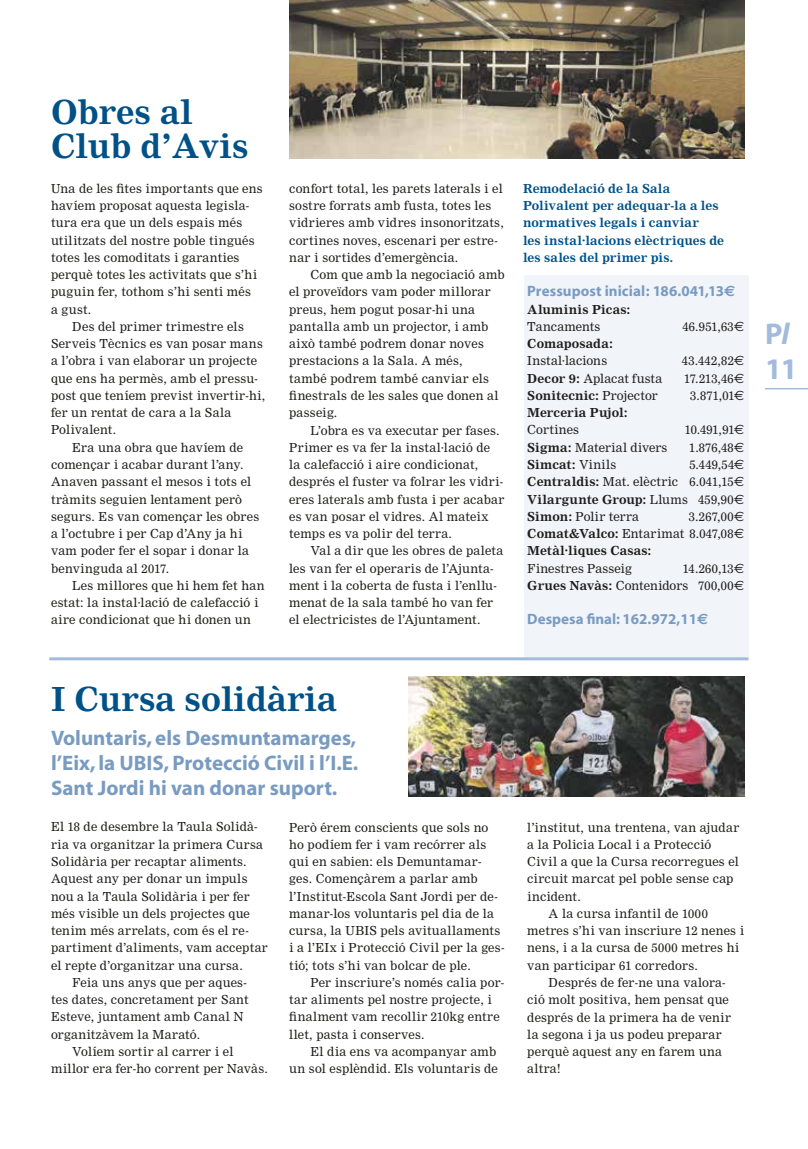
<style>
.page{position:relative;width:808px;height:1149px;background:#fff}
.page>*{position:absolute;margin:0;border:0;box-sizing:border-box;transform-origin:0 0}
.t1{font:36px/34.5px "Nimrod Bld";color:#005187}
.t2{font:700 30px "Myriad";color:#a2badc}
.t3{font:700 21px/24.8px "Myriad";color:#799bc1;text-align:justify}
.t4{font:700 15px "Myriad";letter-spacing:.005em;color:#799bc1}
.t5{font:13.5px/17.2px "Nimrod";letter-spacing:.02em;color:#1d1d1b}
.t6{font:13.5px/17.2px "Nimrod Bld";letter-spacing:.005em;color:#005187}
.t7{font:13.5px "Nimrod Bld";letter-spacing:.01em;color:#1d1d1b}
.s1{font-family:"Euro Sans"}
.s2{font-family:"Nimrod Bld"}
.s3{font-family:"Nimrod"}
.s4{font-style:italic}
</style>
<div class="page">
<div style="left:524px;top:275px;width:224px;height:383px;background:#f1f5fa"></div>
<img style="left:289px;top:0;width:455px;height:158px">
<hr style="left:49px;top:657px;width:699px;height:3px;background:#a2badc">
<img style="left:408px;top:676px;width:336px;height:120px">
<hr style="left:765px;top:388px;width:43px;height:1px;background:#a2badc">
<h1 class="t1" style="left:51px;top:97px;width:199px">Obres al<br>Club d’Avis</h1>
<p class="t5" style="left:51px;top:181px;width:213px">Una de les fites importants que ens havíem proposat aquesta legisla&shy;tura era que un dels espais més utilitzats del nostre poble tingués totes les comoditats i garanties perquè totes les activitats que s’hi puguin fer, tothom s’hi senti més<br>a gust.</p>
<p class="t5" style="left:72px;top:319px;width:173px">Des del primer trimestre els</p>
<p class="t5" style="left:51px;top:336px;width:213px">Serveis Tècnics es van posar mans</p>
<p class="t5" style="left:51px;top:353px;width:208px">a l’obra i van elaborar un projecte</p>
<p class="t5" style="left:51px;top:370px;width:208px">que ens ha permès, amb el pressu-</p>
<p class="t5" style="left:51px;top:388px;width:216px">post que teníem previst invertir-hi,</p>
<p class="t5" style="left:51px;top:405px;width:182px">fer un rentat de cara a la Sala</p>
<p class="t5" style="left:51px;top:422px;width:67px">Polivalent.</p>
<p class="t5" style="left:72px;top:439px;width:172px">Era una obra que havíem de</p>
<p class="t5" style="left:51px;top:457px;width:194px">començar i acabar durant l’any.</p>
<p class="t5" style="left:51px;top:474px;width:202px">Anaven passant el mesos i tots el</p>
<p class="t5" style="left:51px;top:491px;width:193px">tràmits seguien lentament però</p>
<p class="t5" style="left:51px;top:508px;width:210px">segurs. Es van començar les obres</p>
<p class="t5" style="left:51px;top:526px;width:193px">a l’octubre i per Cap d’Any ja hi</p>
<p class="t5" style="left:51px;top:543px;width:200px">vam poder fer el sopar i donar la</p>
<p class="t5" style="left:51px;top:560px;width:120px">benvinguda al 2017.</p>
<p class="t5" style="left:72px;top:577px;width:194px">Les millores que hi hem fet han</p>
<p class="t5" style="left:51px;top:595px;width:209px">estat: la instal·lació de calefacció i</p>
<p class="t5" style="left:51px;top:612px;width:201px">aire condicionat que hi donen un</p>
<p class="t5" style="left:289px;top:181px;width:216px">confort total, les parets laterals i el sostre forrats amb fusta, totes les vidrieres amb vidres insonoritzats, cortines noves, escenari per estre&shy;nar i sortides d’emergència.</p>
<p class="t5" style="left:289px;top:267px;width:217px;text-indent:21px">Com que amb la negociació amb el proveïdors vam poder millorar preus, hem pogut posar-hi una pantalla amb un projector, i amb això també podrem donar noves prestacions a la Sala. A més,<br>també podrem també canviar els finestrals de les sales que donen al passeig.</p>
<p class="t5" style="left:289px;top:422px;width:217px;text-indent:21px">L’obra es va executar per fases.<br>Primer es va fer la instal·lació de la calefacció i aire condicionat, després el fuster va folrar les vidri&shy;eres laterals amb fusta i per acabar es van posar el vidres. Al mateix temps es va polir del terra.</p>
<p class="t5" style="left:289px;top:543px;width:216px;text-indent:21px">Val a dir que les obres de paleta les van fer el operaris de l’Ajunta&shy;ment i la coberta de fusta i l’enllu&shy;menat de la sala també ho van fer el electricistes de l’Ajuntament.</p>
<p class="t6" style="left:523px;top:181px;width:203px">Remodelació de la Sala<br>Polivalent per adequar-la a les normatives legals i canviar<br>les instal·lacions elèctriques de les sales del primer pis.</p>
<p class="t4" style="left:527px;top:283px;width:210px">Pressupost inicial: 186.041,13<span class="s1">€</span></p>
<p class="t7" style="left:527px;top:300px;width:105px">Aluminis Picas:</p>
<p class="t5" style="left:527px;top:319px;width:75px">Tancaments</p>
<p class="t5" style="left:682px;top:319px;width:63px">46.951,63<span class="s1">€</span></p>
<p class="t7" style="left:527px;top:334px;width:87px">Comaposada:</p>
<p class="t5" style="left:527px;top:353px;width:81px">Instal·lacions</p>
<p class="t5" style="left:682px;top:353px;width:64px">43.442,82<span class="s1">€</span></p>
<p class="t5" style="left:527px;top:370px;width:136px"><span class="s2">Decor 9:</span> Aplacat fusta</p>
<p class="t5" style="left:684px;top:370px;width:61px">17.213,46<span class="s1">€</span></p>
<p class="t7" style="left:527px;top:386px;width:132px">Sonitecnic: <span class="s3">Projector</span></p>
<p class="t5" style="left:690px;top:388px;width:55px">3.871,01<span class="s1">€</span></p>
<p class="t7" style="left:527px;top:403px;width:102px">Merceria Pujol:</p>
<p class="t5" style="left:527px;top:422px;width:53px">Cortines</p>
<p class="t5" style="left:685px;top:422px;width:61px">10.491,91<span class="s1">€</span></p>
<p class="t5" style="left:527px;top:439px;width:142px"><span class="s2">Sigma:</span> Material divers</p>
<p class="t5" style="left:689px;top:439px;width:56px">1.876,48<span class="s1">€</span></p>
<p class="t7" style="left:527px;top:455px;width:90px">Simcat: <span class="s3">Vinils</span></p>
<p class="t5" style="left:527px;top:457px;width:218px;text-align:right">5.449,54<span class="s1">€<br></span><span class="s2">Centraldis:</span> Mat. elèctric 6.041,15<span class="s1">€</span></p>
<p class="t7" style="left:527px;top:490px;width:218px">Vilargunte Group: <span class="s3">Llums 459,90</span><span class="s1">€</span></p>
<p class="t5" style="left:527px;top:508px;width:113px"><span class="s2">Simon:</span> Polir terra</p>
<p class="t5" style="left:527px;top:508px;width:218px;text-align:right">3.267,00<span class="s1">€<br></span><span class="s2">Comat&amp;Valco:</span> Entarimat 8.047,08<span class="s1">€</span></p>
<p class="t7" style="left:527px;top:541px;width:126px">Metàl·liques Casas:</p>
<p class="t5" style="left:527px;top:560px;width:106px">Finestres Passeig</p>
<p class="t5" style="left:527px;top:560px;width:218px;text-align:right">14.260,13<span class="s1">€<br></span><span class="s2">Grues Navàs:</span> Contenidors 700,00<span class="s1">€</span></p>
<p class="t4" style="left:527px;top:611px;width:182px">Despesa final: 162.972,11<span class="s1">€</span></p>
<h2 class="t2" style="left:765px;top:318px;width:26px">P<span class="s4">l</span></h2>
<h2 class="t2" style="left:765px;top:353px;width:34px">11</h2>
<h1 class="t1" style="left:51px;top:684px;width:287px">I Cursa solidària</h1>
<h3 class="t3" style="left:51px;top:726px;width:309px">Voluntaris, els Desmuntamarges, l’Eix, la UBIS, Protecció Civil i l’I.E.<br>Sant Jordi hi van donar suport.</h3>
<p class="t5" style="left:51px;top:819px;width:208px">El 18 de desembre la Taula Solidà-</p>
<p class="t5" style="left:51px;top:836px;width:213px">ria va organitzar la primera Cursa</p>
<p class="t5" style="left:51px;top:853px;width:197px">Solidària per recaptar aliments.</p>
<p class="t5" style="left:51px;top:871px;width:198px">Aquest any per donar un impuls</p>
<p class="t5" style="left:51px;top:888px;width:200px">nou a la Taula Solidària i per fer</p>
<p class="t5" style="left:51px;top:905px;width:200px">més visible un dels projectes que</p>
<p class="t5" style="left:51px;top:922px;width:199px">tenim més arrelats, com és el re-</p>
<p class="t5" style="left:51px;top:940px;width:218px">partiment d’aliments, vam acceptar</p>
<p class="t5" style="left:51px;top:957px;width:193px">el repte d’organitzar una cursa.</p>
<p class="t5" style="left:72px;top:974px;width:176px">Feia uns anys que per aques-</p>
<p class="t5" style="left:51px;top:991px;width:199px">tes dates, concretament per Sant</p>
<p class="t5" style="left:51px;top:1009px;width:194px">Esteve, juntament amb Canal N</p>
<p class="t5" style="left:51px;top:1026px;width:151px">organitzàvem la Marató.</p>
<p class="t5" style="left:72px;top:1043px;width:163px">Volíem sortir al carrer i el</p>
<p class="t5" style="left:51px;top:1060px;width:218px">millor era fer-ho corrent per Navàs.</p>
<p class="t5" style="left:289px;top:819px;width:217px">Però érem conscients que sols no ho podíem fer i vam recórrer als qui en sabien: els Demuntamar&shy;ges. Començàrem a parlar amb l’Institut-Escola Sant Jordi per de&shy;manar-los voluntaris pel dia de la cursa, la UBIS pels avituallaments i a l’EIx i Protecció Civil per la ges&shy;tió; tots s’hi van bolcar de ple.</p>
<p class="t5" style="left:289px;top:974px;width:217px;text-indent:21px">Per inscriure’s només calia por&shy;tar aliments pel nostre projecte, i finalment vam recollir 210kg entre llet, pasta i conserves.</p>
<p class="t5" style="left:289px;top:1043px;width:210px;text-align:right">El dia ens va acompanyar amb<br>un sol esplèndid. Els voluntaris de</p>
<p class="t5" style="left:527px;top:819px;width:213px">l’institut, una trentena, van ajudar</p>
<p class="t5" style="left:527px;top:836px;width:186px">a la Policia Local i a Protecció</p>
<p class="t5" style="left:527px;top:853px;width:213px">Civil a que la Cursa recorregues el</p>
<p class="t5" style="left:527px;top:871px;width:208px">circuit marcat pel poble sense cap</p>
<p class="t5" style="left:527px;top:888px;width:55px">incident.</p>
<p class="t5" style="left:549px;top:905px;width:161px">A la cursa infantil de 1000</p>
<p class="t5" style="left:527px;top:922px;width:218px">metres s’hi van inscriure 12 nenes i</p>
<p class="t5" style="left:527px;top:940px;width:213px">nens, i a la cursa de 5000 metres hi</p>
<p class="t5" style="left:527px;top:957px;width:172px">van participar 61 corredors.</p>
<p class="t5" style="left:549px;top:974px;width:179px">Després de fer-ne una valora-</p>
<p class="t5" style="left:527px;top:991px;width:203px">ció molt positiva, hem pensat que</p>
<p class="t5" style="left:527px;top:1009px;width:205px">després de la primera ha de venir</p>
<p class="t5" style="left:527px;top:1026px;width:196px">la segona i ja us podeu preparar</p>
<p class="t5" style="left:527px;top:1043px;width:196px">perquè aquest any en farem una</p>
<p class="t5" style="left:527px;top:1060px;width:35px">altra!</p>
</div>
